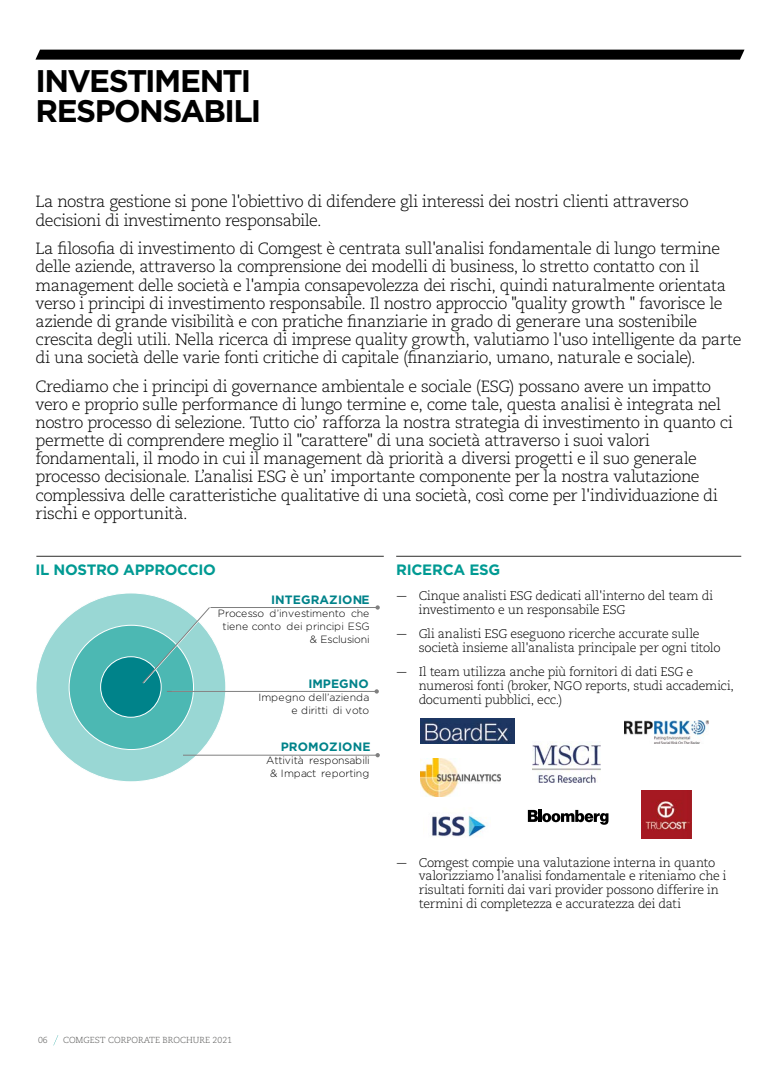
<style>
.page{position:relative;width:780px;height:1081px;background:#fff}
.page>*{position:absolute;margin:0;border:0;box-sizing:border-box;transform-origin:0 0}
.t1{font:700 31.25px/30px "Gotham";letter-spacing:-.05em;color:#000}
.t2{font:300 16.25px/18.1px "Caecilia LT Pro 45";letter-spacing:-.03em;color:#000}
.t3{font:700 15px "Gotham";letter-spacing:-.02em;color:#009a93}
.t4{font:300 12.5px/13.8px "Caecilia LT Pro 45";letter-spacing:-.02em;color:#000}
.t5{font:700 12.12px "Gotham";letter-spacing:.01em;color:#00838a}
.t6{font:300 10.5px/12.9px "Gotham";letter-spacing:-.015em;color:#000;text-align:right}
.t7{font:300 8.75px "Caecilia LT Pro 45";color:#575756}
.s1{font-family:"Gotham"}
</style>
<div class="page">
<svg style="left:35px;top:50px;width:709px;height:10px;background:#0b0b0b"></svg>
<hr style="left:36px;top:556px;width:348px;height:1px;background:#575756">
<div style="left:36px;top:593px;width:190px;height:189px;background:#99d7d4;border-radius:50%"></div>
<div style="left:69px;top:625px;width:124px;height:124px;background:#4cb8b3;border-radius:50%"></div>
<div style="left:101px;top:657px;width:60px;height:60px;background:#00838a;border-radius:50%"></div>
<div style="left:100px;top:656px;width:62px;height:61px;border:1px solid #fff;border-radius:50%"></div>
<hr style="left:210px;top:607px;width:167px;height:1px;background:#7f7f7f">
<svg style="left:375px;top:605px;width:5px;height:4px"></svg>
<svg style="left:141px;top:606px;width:70px;height:78px"></svg>
<hr style="left:167px;top:691px;width:209px;height:1px;background:#7f7f7f">
<svg style="left:374px;top:689px;width:5px;height:4px"></svg>
<hr style="left:183px;top:755px;width:194px;height:1px;background:#7f7f7f">
<svg style="left:375px;top:753px;width:5px;height:4px"></svg>
<hr style="left:396px;top:556px;width:345px;height:1px;background:#575756">
<img style="left:420px;top:719px;width:94px;height:24px">
<img style="left:532px;top:744px;width:68px;height:38px">
<img style="left:420px;top:758px;width:80px;height:38px">
<img style="left:624px;top:720px;width:85px;height:23px">
<img style="left:642px;top:790px;width:49px;height:48px">
<svg style="left:528px;top:810px;width:80px;height:15px"></svg>
<img style="left:432px;top:815px;width:54px;height:22px">
<svg style="left:53px;top:1035px;width:5px;height:10px"></svg>
<h1 class="t1" style="left:36px;top:66px;width:227px">INVESTIMENTI<br>RESPONSABILI</h1>
<p class="t2" style="left:36px;top:192px;width:654px">La nostra gestione si pone l'obiettivo di difendere gli interessi dei nostri clienti attraverso decisioni di investimento responsabile.</p>
<p class="t2" style="left:36px;top:239px;width:707px">La filosofia di investimento di Comgest è centrata sull'analisi fondamentale di lungo termine delle aziende, attraverso la comprensione dei modelli di business, lo stretto contatto con il management delle società e l'ampia consapevolezza dei rischi, quindi naturalmente orientata verso i principi di investimento responsabile. Il nostro approccio "quality growth " favorisce le aziende di grande visibilità e con pratiche finanziarie in grado di generare una sostenibile crescita degli utili. Nella ricerca di imprese quality growth, valutiamo l'uso intelligente da parte di una società delle varie fonti critiche di capitale (finanziario, umano, naturale e sociale).</p>
<p class="t2" style="left:36px;top:377px;width:698px">Crediamo che i principi di governance ambientale e sociale (ESG) possano avere un impatto vero e proprio sulle performance di lungo termine e, come tale, questa analisi è integrata nel nostro processo di selezione. Tutto cio’ rafforza la nostra strategia di investimento in quanto ci permette di comprendere meglio il "carattere" di una società attraverso i suoi valori fondamentali, il modo in cui il management dà priorità a diversi progetti e il suo generale processo decisionale. L’analisi ESG è un’ importante componente per la nostra valutazione complessiva delle caratteristiche qualitative di una società, così come per l'individuazione di rischi e opportunità.</p>
<p class="t3" style="left:35px;top:559px;width:182px">IL NOSTRO APPROCCIO</p>
<p class="t5" style="left:271px;top:592px;width:100px">INTEGRAZIONE</p>
<p class="t6" style="left:218px;top:607px;width:153px">Processo d’investimento che tiene conto dei principi ESG &amp; Esclusioni</p>
<p class="t5" style="left:308px;top:675px;width:62px">IMPEGNO</p>
<p class="t6" style="left:258px;top:690px;width:112px">Impegno dell’azienda e diritti di voto</p>
<p class="t5" style="left:281px;top:739px;width:91px">PROMOZIONE</p>
<p class="t6" style="left:266px;top:754px;width:105px;text-align:center">Attività responsabili &amp; Impact reporting</p>
<p class="t3" style="left:396px;top:559px;width:105px">RICERCA ESG</p>
<p class="t4" style="left:418px;top:589px;width:296px;text-indent:-22px"><span class="s1">—</span> Cinque analisti ESG dedicati all'interno del team di investimento e un responsabile ESG</p>
<p class="t4" style="left:418px;top:627px;width:303px;text-indent:-22px"><span class="s1">—</span> Gli analisti ESG eseguono ricerche accurate sulle società insieme all'analista principale per ogni titolo</p>
<p class="t4" style="left:418px;top:665px;width:317px;text-indent:-22px"><span class="s1">—</span> Il team utilizza anche più fornitori di dati ESG e numerosi fonti (broker, NGO reports, studi accademici, documenti pubblici, ecc.)</p>
<p class="t4" style="left:418px;top:855px;width:309px;text-indent:-22px"><span class="s1">—</span> Comgest compie una valutazione interna in quanto valorizziamo l’analisi fondamentale e riteniamo che i risultati forniti dai vari provider possono differire in termini di completezza e accuratezza dei dati</p>
<p class="t7" style="left:38px;top:1034px;width:11px">06</p>
<p class="t7" style="left:63px;top:1034px;width:171px">COMGEST CORPORATE BROCHURE 2021</p>
</div>
